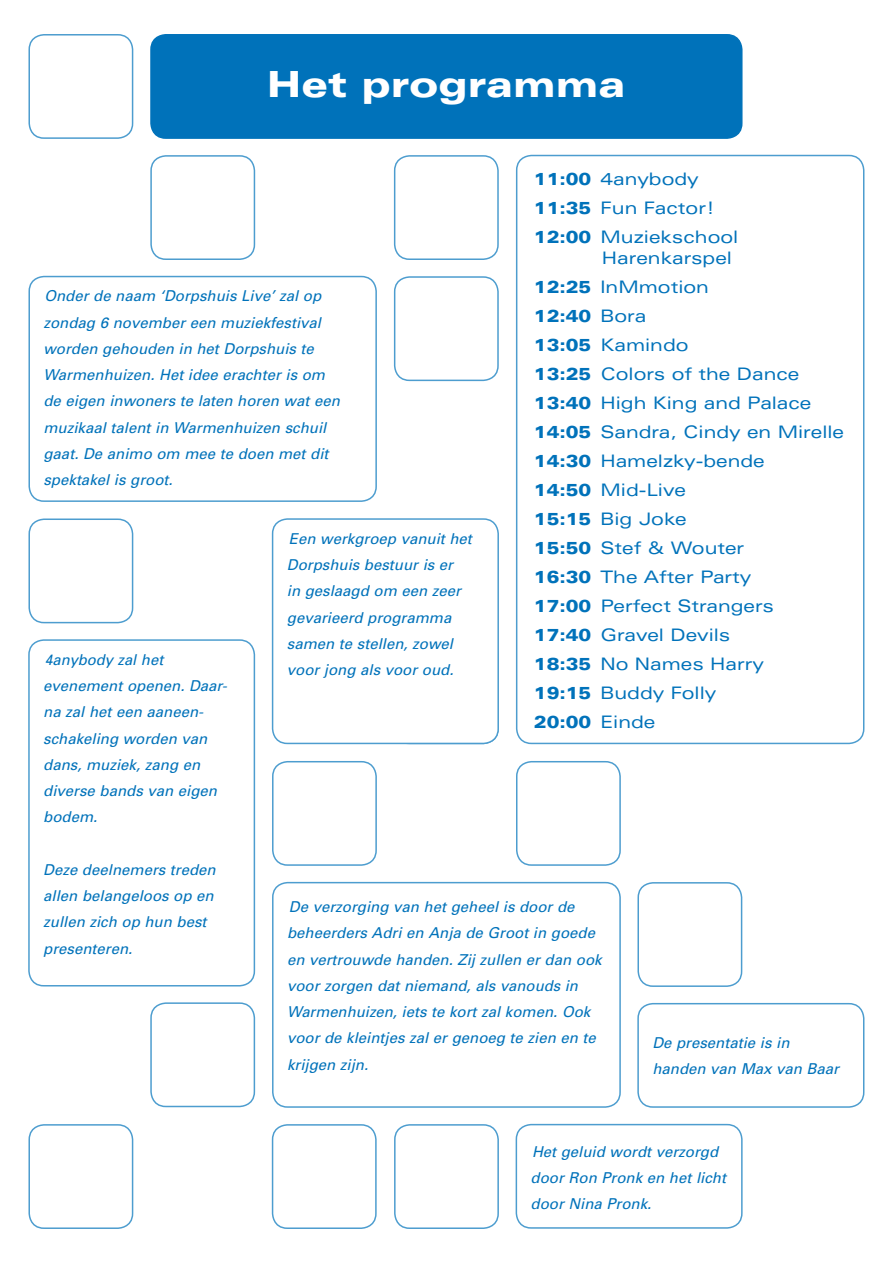
<style>
.page{position:relative;width:893px;height:1263px;background:#fff}
.page>*{position:absolute;margin:0;border:0;box-sizing:border-box;transform-origin:0 0}
.Normaal{font:900 expanded 36px "Univers";color:#fff}
.programma{font:expanded 17.25px/20.5px "Univers";color:#0072ba}
.programma-2{font:900 expanded 17.25px "Univers";color:#0072ba}
.Normaal-2{font:italic 15px/26.2px "Univers";color:#0072ba}
.s1{font-weight:900}
.s2{font-weight:400}
</style>
<div class="page">
<div style="left:272px;top:882px;width:349px;height:226px;border:2px solid #4d9dcf;border-radius:15px"></div>
<div style="left:28px;top:34px;width:105px;height:105px;border:2px solid #4d9dcf;border-radius:15px"></div>
<div style="left:394px;top:155px;width:105px;height:105px;border:2px solid #4d9dcf;border-radius:15px"></div>
<div style="left:394px;top:276px;width:105px;height:105px;border:2px solid #4d9dcf;border-radius:15px"></div>
<div style="left:28px;top:518px;width:105px;height:105px;border:2px solid #4d9dcf;border-radius:15px"></div>
<div style="left:28px;top:639px;width:227px;height:347px;border:2px solid #4d9dcf;border-radius:15px"></div>
<div style="left:28px;top:1124px;width:105px;height:105px;border:2px solid #4d9dcf;border-radius:15px"></div>
<div style="left:150px;top:155px;width:105px;height:105px;border:2px solid #4d9dcf;border-radius:15px"></div>
<div style="left:28px;top:276px;width:349px;height:226px;border:2px solid #4d9dcf;border-radius:15px"></div>
<div style="left:151px;top:35px;width:591px;height:103px;background:#0072ba;border-radius:15px"></div>
<div style="left:150px;top:34px;width:592px;height:105px;border:2px solid #0072ba;border-radius:15px"></div>
<div style="left:516px;top:761px;width:105px;height:105px;border:2px solid #4d9dcf;border-radius:15px"></div>
<div style="left:272px;top:518px;width:227px;height:226px;border:2px solid #4d9dcf;border-radius:15px"></div>
<div style="left:637px;top:1003px;width:227px;height:105px;border:2px solid #4d9dcf;border-radius:15px"></div>
<div style="left:150px;top:1002px;width:105px;height:105px;border:2px solid #4d9dcf;border-radius:15px"></div>
<div style="left:516px;top:1124px;width:227px;height:105px;border:2px solid #4d9dcf;border-radius:15px"></div>
<div style="left:272px;top:761px;width:105px;height:105px;border:2px solid #4d9dcf;border-radius:15px"></div>
<div style="left:637px;top:882px;width:105px;height:105px;border:2px solid #4d9dcf;border-radius:15px"></div>
<div style="left:516px;top:155px;width:348px;height:589px;border:2px solid #4d9dcf;border-radius:15px"></div>
<div style="left:394px;top:1124px;width:105px;height:105px;border:2px solid #4d9dcf;border-radius:15px"></div>
<div style="left:272px;top:1124px;width:105px;height:105px;border:2px solid #4d9dcf;border-radius:15px"></div>
<p class="Normaal" style="left:267px;top:63px;width:360px">Het programma</p>
<p class="Normaal-2" style="left:43px;top:283px;width:298px">Onder de naam ‘Dorpshuis Live’ zal op zondag 6 november een muziekfestival worden gehouden in het Dorpshuis te Warmenhuizen. Het idee erachter is om de eigen inwoners te laten horen wat een muzikaal talent in Warmenhuizen schuil gaat. De animo om mee te doen met dit spektakel is groot.</p>
<p class="Normaal-2" style="left:43px;top:646px;width:186px">4anybody zal het evenement openen. Daar&shy;na zal het een aaneen&shy;schakeling worden van dans, muziek, zang en diverse bands van eigen bodem.</p>
<p class="Normaal-2" style="left:287px;top:525px;width:187px">Een werkgroep vanuit het<br>Dorpshuis bestuur is er<br>in geslaagd om een zeer gevarieerd programma samen te stellen, zowel voor jong als voor oud.</p>
<p class="programma" style="left:534px;top:168px;width:166px"><span class="s1">11:00</span> 4anybody</p>
<p class="programma" style="left:534px;top:197px;width:183px"><span class="s1">11:35</span> Fun Factor!</p>
<p class="programma" style="left:602px;top:226px;width:138px;text-indent:-68px"><span class="s1">12:00</span> Muziekschool<br>Harenkarspel</p>
<p class="programma" style="left:534px;top:276px;width:177px"><span class="s1">12:25</span> InMmotion</p>
<p class="programma-2" style="left:534px;top:305px;width:114px">12:40 <span class="s2">Bora</span></p>
<p class="programma" style="left:534px;top:334px;width:156px"><span class="s1">13:05</span> Kamindo</p>
<p class="programma" style="left:534px;top:363px;width:267px"><span class="s1">13:25</span> Colors of the Dance</p>
<p class="programma" style="left:534px;top:392px;width:279px"><span class="s1">13:40</span> High King and Palace</p>
<p class="programma" style="left:534px;top:421px;width:312px"><span class="s1">14:05</span> Sandra, Cindy en Mirelle</p>
<p class="programma" style="left:534px;top:450px;width:232px"><span class="s1">14:30</span> Hamelzky-bende</p>
<p class="programma" style="left:534px;top:479px;width:154px"><span class="s1">14:50</span> Mid-Live</p>
<p class="programma" style="left:534px;top:508px;width:154px"><span class="s1">15:15</span> Big Joke</p>
<p class="programma" style="left:534px;top:537px;width:212px"><span class="s1">15:50</span> Stef &amp; Wouter</p>
<p class="programma" style="left:534px;top:566px;width:219px"><span class="s1">16:30</span> The After Party</p>
<p class="programma" style="left:534px;top:595px;width:242px"><span class="s1">17:00</span> Perfect Strangers</p>
<p class="programma" style="left:534px;top:624px;width:198px"><span class="s1">17:40</span> Gravel Devils</p>
<p class="programma" style="left:534px;top:653px;width:231px"><span class="s1">18:35</span> No Names Harry</p>
<p class="programma" style="left:534px;top:682px;width:184px"><span class="s1">19:15</span> Buddy Folly</p>
<p class="programma-2" style="left:534px;top:711px;width:123px">20:00 <span class="s2">Einde</span></p>
<p class="Normaal-2" style="left:43px;top:856px;width:174px">Deze deelnemers treden allen belangeloos op en zullen zich op hun best presenteren.</p>
<p class="Normaal-2" style="left:287px;top:893px;width:316px">De verzorging van het geheel is door de beheerders Adri en Anja de Groot in goede en vertrouwde handen. Zij zullen er dan ook voor zorgen dat niemand, als vanouds in Warmenhuizen, iets te kort zal komen. Ook voor de kleintjes zal er genoeg te zien en te krijgen zijn.</p>
<p class="Normaal-2" style="left:652px;top:1029px;width:188px">De presentatie is in handen van Max van Baar</p>
<p class="Normaal-2" style="left:531px;top:1138px;width:197px">Het geluid wordt verzorgd door Ron Pronk en het licht door Nina Pronk.</p>
</div>
